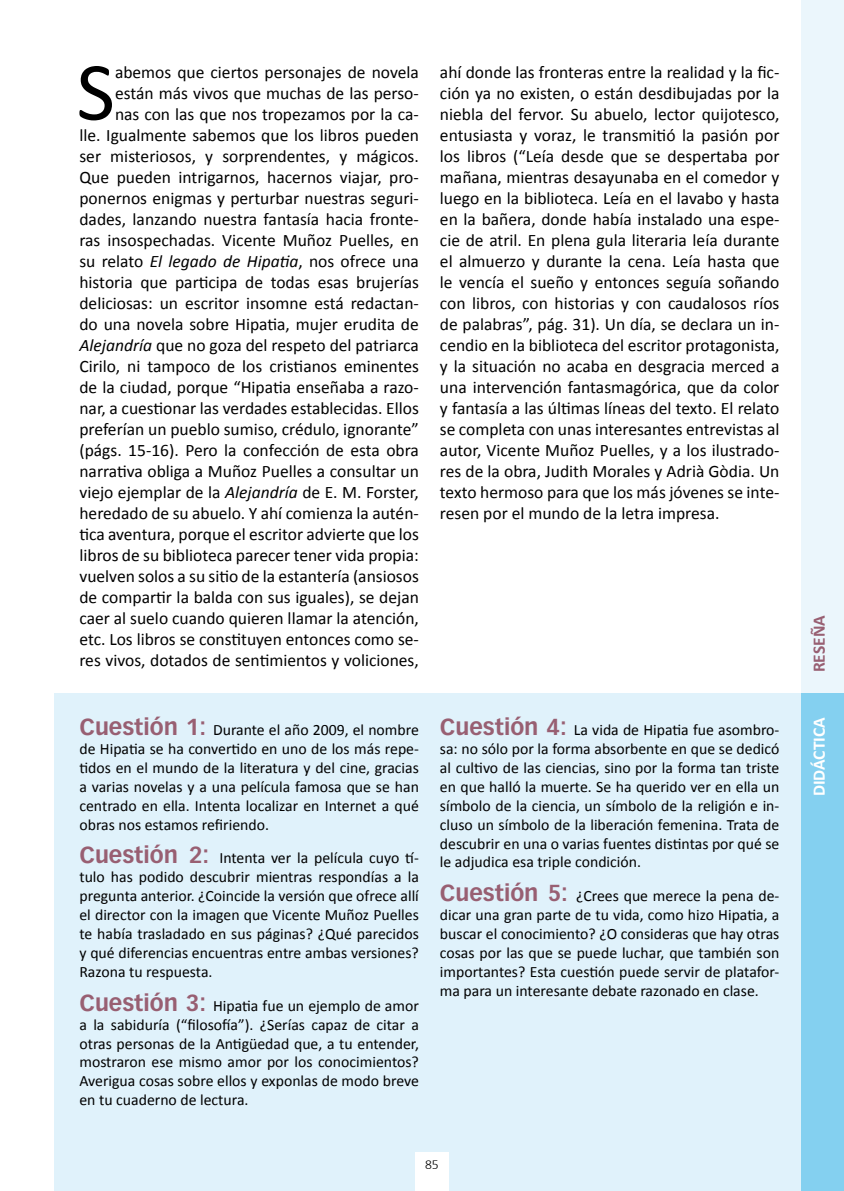
<style>
.page{position:relative;width:844px;height:1191px;background:#fff}
.page>*{position:absolute;margin:0;border:0;box-sizing:border-box;transform-origin:0 0}
.t1{font:83.65px "Calibri";color:#000}
.t2{font:17.5px/21px "Calibri";color:#000;text-align:right}
.t3{font:700 17.5px "Calibri";color:#fff}
.t4{font:700 17.5px "Calibri";color:#985f72}
.t5{font:15.75px/18.9px "Calibri";color:#000;text-align:justify}
.t6{font:300 12.25px "Frutiger 45";color:#000}
.s1{font-style:italic}
.s2{font-family:"Vectora LH";font-weight:700;font-size:22.75px;color:#985f72}
</style>
<div class="page">
<div style="left:54px;top:693px;width:789px;height:498px;background:#e0f2fb"></div>
<div style="left:801px;top:0;width:42px;height:1191px;background:#ebf6fc"></div>
<div style="left:801px;top:693px;width:42px;height:498px;background:#84d0f0"></div>
<div style="left:415px;top:1152px;width:33px;height:39px;background:#fff"></div>
<h1 class="t1" style="left:76px;top:39px;width:40px">S</h1>
<p class="t2" style="left:79px;top:61px;width:341px">abemos que ciertos personajes de novela están más vivos que muchas de las perso-<br>nas con las que nos tropezamos por la ca-<br>lle. Igualmente sabemos que los libros pueden ser misteriosos, y sorprendentes, y mágicos.<br>Que pueden intrigarnos, hacernos viajar, pro&shy;ponernos enigmas y perturbar nuestras seguri&shy;dades, lanzando nuestra fantasía hacia fronte&shy;ras insospechadas. Vicente Muñoz Puelles, en su relato <span class="s1">El legado de Hipatia</span>, nos ofrece una historia que participa de todas esas brujerías deliciosas: un escritor insomne está redactan&shy;do una novela sobre Hipatia, mujer erudita de <span class="s1">Alejandría</span> que no goza del respeto del patriarca Cirilo, ni tampoco de los cristianos eminentes de la ciudad, porque “Hipatia enseñaba a razo&shy;nar, a cuestionar las verdades establecidas. Ellos preferían un pueblo sumiso, crédulo, ignorante” (págs. 15-16). Pero la confección de esta obra narrativa obliga a Muñoz Puelles a consultar un viejo ejemplar de la <span class="s1">Alejandría</span> de E. M. Forster, heredado de su abuelo. Y ahí comienza la autén&shy;tica aventura, porque el escritor advierte que los libros de su biblioteca parecer tener vida propia: vuelven solos a su sitio de la estantería (ansiosos de compartir la balda con sus iguales), se dejan caer al suelo cuando quieren llamar la atención, etc. Los libros se constituyen entonces como se&shy;res vivos, dotados de sentimientos y voliciones,</p>
<p class="t2" style="left:440px;top:61px;width:341px;text-align:justify">ahí donde las fronteras entre la realidad y la fic&shy;ción ya no existen, o están desdibujadas por la niebla del fervor. Su abuelo, lector quijotesco, entusiasta y voraz, le transmitió la pasión por los libros (“Leía desde que se despertaba por mañana, mientras desayunaba en el comedor y luego en la biblioteca. Leía en el lavabo y hasta en la bañera, donde había instalado una espe&shy;cie de atril. En plena gula literaria leía durante el almuerzo y durante la cena. Leía hasta que le vencía el sueño y entonces seguía soñando con libros, con historias y con caudalosos ríos de palabras”, pág. 31). Un día, se declara un in&shy;cendio en la biblioteca del escritor protagonista, y la situación no acaba en desgracia merced a una intervención fantasmagórica, que da color y fantasía a las últimas líneas del texto. El relato se completa con unas interesantes entrevistas al autor, Vicente Muñoz Puelles, y a los ilustrado&shy;res de la obra, Judith Morales y Adrià Gòdia. Un texto hermoso para que los más jóvenes se inte&shy;resen por el mundo de la letra impresa.</p>
<p class="t5" style="left:79px;top:720px;width:341px"><span class="s2">Cuestión 1:</span> Durante el año 2009, el nombre de Hipatia se ha convertido en uno de los más repe&shy;tidos en el mundo de la literatura y del cine, gracias a varias novelas y a una película famosa que se han centrado en ella. Intenta localizar en Internet a qué obras nos estamos refiriendo.</p>
<p class="t5" style="left:79px;top:849px;width:341px"><span class="s2">Cuestión 2:</span> Intenta ver la película cuyo tí&shy;tulo has podido descubrir mientras respondías a la pregunta anterior. ¿Coincide la versión que ofrece allí el director con la imagen que Vicente Muñoz Puelles te había trasladado en sus páginas? ¿Qué parecidos y qué diferencias encuentras entre ambas versiones?<br>Razona tu respuesta.</p>
<p class="t5" style="left:79px;top:996px;width:341px"><span class="s2">Cuestión 3:</span> Hipatia fue un ejemplo de amor a la sabiduría (“filosofía”). ¿Serías capaz de citar a otras personas de la Antigüedad que, a tu entender, mostraron ese mismo amor por los conocimientos?<br>Averigua cosas sobre ellos y exponlas de modo breve en tu cuaderno de lectura.</p>
<p class="t5" style="left:440px;top:720px;width:341px"><span class="s2">Cuestión 4:</span> La vida de Hipatia fue asombro&shy;sa: no sólo por la forma absorbente en que se dedicó al cultivo de las ciencias, sino por la forma tan triste en que halló la muerte. Se ha querido ver en ella un símbolo de la ciencia, un símbolo de la religión e in&shy;cluso un símbolo de la liberación femenina. Trata de descubrir en una o varias fuentes distintas por qué se le adjudica esa triple condición.</p>
<p class="t5" style="left:440px;top:886px;width:341px"><span class="s2">Cuestión 5:</span> ¿Crees que merece la pena de&shy;dicar una gran parte de tu vida, como hizo Hipatia, a buscar el conocimiento? ¿O consideras que hay otras cosas por las que se puede luchar, que también son importantes? Esta cuestión puede servir de platafor&shy;ma para un interesante debate razonado en clase.</p>
<p class="t6" style="left:425px;top:1157px;width:15px">85</p>
<p class="t4" style="left:807px;top:672px;width:59px;rotate:-90deg">RESEÑA</p>
<p class="t3" style="left:807px;top:796px;width:81px;rotate:-90deg">DIDÁCTICA</p>
</div>
